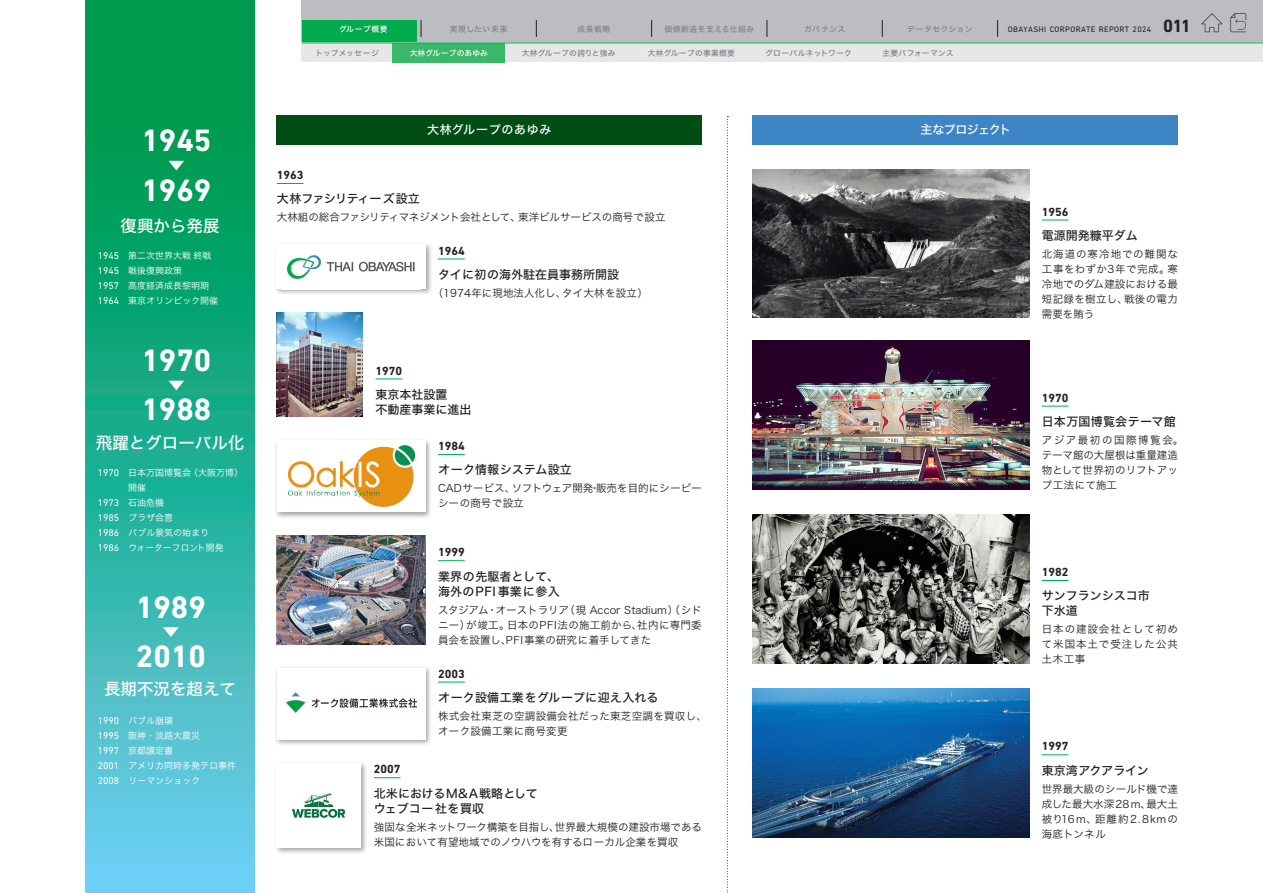
<style>
.page{position:relative;width:1263px;height:893px;background:#fff}
.page>*{position:absolute;margin:0;border:0;box-sizing:border-box;transform-origin:0 0}
.t1{font:700 31.5px/49.5px "DIN Next LT Pro";color:#fff}
.t2{font:16.5px "Hira Kaku Std N W5";color:#fff}
.t3{font:12px/15px "Hira Kaku Std N W5";color:#231f20}
.t4{font:12px/15px "Hira Kaku Std N W5";letter-spacing:.02em;color:#231f20}
.t5{font:700 12px "DIN Next LT Pro";color:#231f20}
.t6{font:12px "Hira Kaku Std N W5";letter-spacing:.045em;color:#fff}
.t7{font:12px "Hira Kaku Std N W5";letter-spacing:-.06em;color:#fff}
.t8{font:10.5px/15px "Hira Kaku Std N W3";color:#231f20;text-align:justify}
.t9{font:10.5px/15px "Hira Kaku Std N W3";letter-spacing:.025em;color:#231f20}
.t10{font:9px/15px "Hira Kaku Std N W3";color:#fff}
.t11{font:8.1px "DIN Next LT Pro";letter-spacing:.04em;color:#231f20}
.t12{font:7.8px "Hira Kaku Std N W5";letter-spacing:.02em;color:#808285}
.t13{font:7.8px "Hira Kaku Std N W5";letter-spacing:.06em;color:#808285}
.t14{font:7.8px "Hira Kaku Std N W5";color:#fff}
.t15{font:7.8px "Hira Kaku Std N W5";letter-spacing:.04em;color:#808285}
.t16{font:7.8px "Hira Kaku Std N W5";letter-spacing:.07em;color:#808285}
.t17{font:7.8px "Hira Kaku Std N W5";color:#808285}
.t18{font:7.8px "Hira Kaku Std N W5";letter-spacing:.08em;color:#808285}
.t19{font:7.8px "Hira Kaku Std N W5";letter-spacing:.03em;color:#fff}
.s1{font-family:"DIN Next LT Pro";font-size:9.9px}
.s2{font-family:"Hira Maru Std N W3"}
.s3{font-weight:700;font-size:18px}
</style>
<div class="page">
<div style="left:274px;top:761px;width:94px;height:93px;background:#231f20;opacity:.4"></div>
<img style="left:277px;top:764px;width:84px;height:84px">
<img style="left:276px;top:313px;width:87px;height:104px">
<svg style="left:85px;top:0;width:170px;height:893px;background:#26af93"></svg>
<img style="left:753px;top:169px;width:276px;height:149px">
<img style="left:753px;top:340px;width:276px;height:149px">
<img style="left:753px;top:514px;width:276px;height:149px">
<img style="left:276px;top:536px;width:149px;height:109px">
<img style="left:753px;top:689px;width:276px;height:149px">
<svg style="left:169px;top:161px;width:15px;height:9px"></svg>
<svg style="left:169px;top:381px;width:15px;height:9px"></svg>
<svg style="left:163px;top:627px;width:16px;height:10px"></svg>
<svg style="left:1042px;top:220px;width:26px;height:1px"></svg>
<svg style="left:1042px;top:406px;width:26px;height:1px"></svg>
<svg style="left:376px;top:379px;width:26px;height:1px"></svg>
<svg style="left:1042px;top:580px;width:26px;height:1px"></svg>
<svg style="left:438px;top:560px;width:27px;height:1px"></svg>
<svg style="left:1042px;top:754px;width:26px;height:1px"></svg>
<svg style="left:438px;top:259px;width:27px;height:1px"></svg>
<svg style="left:438px;top:454px;width:27px;height:1px"></svg>
<svg style="left:438px;top:682px;width:27px;height:1px"></svg>
<svg style="left:374px;top:777px;width:27px;height:1px"></svg>
<svg style="left:727px;top:116px;width:1px;height:777px"></svg>
<div style="left:274px;top:242px;width:158px;height:54px;background:#231f20;opacity:.4"></div>
<div style="left:277px;top:245px;width:149px;height:44px;background:#fff"></div>
<img style="left:286px;top:255px;width:129px;height:24px">
<div style="left:753px;top:115px;width:425px;height:30px;background:#3e85c5"></div>
<div style="left:276px;top:115px;width:426px;height:30px;background:#004e16"></div>
<svg style="left:277px;top:183px;width:27px;height:1px"></svg>
<div style="left:274px;top:438px;width:158px;height:81px;background:#231f20;opacity:.4"></div>
<div style="left:277px;top:440px;width:149px;height:72px;background:#fff"></div>
<img style="left:288px;top:446px;width:126px;height:61px">
<div style="left:274px;top:665px;width:158px;height:81px;background:#231f20;opacity:.4"></div>
<div style="left:277px;top:668px;width:149px;height:72px;background:#fff"></div>
<img style="left:286px;top:692px;width:130px;height:21px">
<div style="left:302px;top:0;width:961px;height:43px;background:#bcbdc0"></div>
<svg style="left:997px;top:20px;width:1px;height:17px"></svg>
<svg style="left:882px;top:20px;width:1px;height:17px"></svg>
<svg style="left:767px;top:20px;width:1px;height:17px"></svg>
<svg style="left:651px;top:20px;width:1px;height:17px"></svg>
<svg style="left:536px;top:20px;width:1px;height:17px"></svg>
<svg style="left:421px;top:20px;width:1px;height:17px"></svg>
<svg style="left:1201px;top:13px;width:21px;height:19px"></svg>
<svg style="left:1230px;top:13px;width:16px;height:19px"></svg>
<div style="left:302px;top:20px;width:114px;height:23px;background:#00ab4d"></div>
<div style="left:302px;top:43px;width:961px;height:19px;background:#e6e7e9"></div>
<div style="left:393px;top:43px;width:112px;height:19px;background:#3bb769"></div>
<hr style="left:302px;top:43px;width:961px;height:1px;background:#00ab4d">
<h1 class="t1" style="left:141px;top:115px;width:72px">1945<br>1969</h1>
<h2 class="t2" style="left:121px;top:213px;width:100px">復興から発展</h2>
<p class="t10" style="left:98px;top:248px;width:122px"><span class="s1">1945</span>　第二次世界大戦終戦<br><span class="s1">1945</span>　戦後復興政策<br><span class="s1">1957</span>　高度経済成長黎明期<br><span class="s1">1964</span>　東京オリンピック開催</p>
<h1 class="t1" style="left:141px;top:335px;width:72px">1970<br>1988</h1>
<h2 class="t2" style="left:96px;top:430px;width:150px">飛躍とグローバル化</h2>
<p class="t10" style="left:98px;top:465px;width:147px"><span class="s1">1970</span>　日本万国博覧会<span class="s2">（</span>大阪万博<span class="s2">）</span></p>
<p class="t10" style="left:128px;top:480px;width:19px">開催</p>
<p class="t10" style="left:98px;top:495px;width:68px"><span class="s1">1973</span>　石油危機</p>
<p class="t10" style="left:98px;top:510px;width:77px"><span class="s1">1985</span> プラザ合意</p>
<p class="t10" style="left:98px;top:525px;width:113px"><span class="s1">1986</span> バブル景気の始まり</p>
<p class="t10" style="left:98px;top:540px;width:128px"><span class="s1">1986</span> ウォーターフロント開発</p>
<h1 class="t1" style="left:136px;top:582px;width:72px">1989<br>2010</h1>
<h2 class="t2" style="left:104px;top:676px;width:133px">長期不況を超えて</h2>
<p class="t10" style="left:98px;top:712px;width:140px"><span class="s1">1990</span> バブル崩壊<br><span class="s1">1995</span>　阪神<span class="s2">・</span>淡路大震災<br><span class="s1">1997</span>　京都議定書<br><span class="s1">2001</span> アメリカ同時多発テロ事件<br><span class="s1">2008</span> リーマンショック</p>
<p class="t19" style="left:339px;top:23px;width:50px">グループ概要</p>
<p class="t18" style="left:450px;top:23px;width:59px">実現したい未来</p>
<p class="t15" style="left:578px;top:23px;width:34px">成長戦略</p>
<p class="t13" style="left:664px;top:23px;width:91px">価値創造を支える仕組み</p>
<p class="t15" style="left:804px;top:23px;width:43px">ガバナンス</p>
<p class="t16" style="left:907px;top:23px;width:67px">データセクション</p>
<p class="t11" style="left:1008px;top:24px;width:184px">OBAYASHI CORPORATE REPORT 2024 <span class="s3">011</span></p>
<p class="t17" style="left:316px;top:47px;width:65px">トップメッセージ</p>
<p class="t14" style="left:410px;top:47px;width:80px">大林グループのあゆみ</p>
<p class="t12" style="left:522px;top:47px;width:95px">大林グループの誇りと強み</p>
<p class="t12" style="left:648px;top:47px;width:88px">大林グループの事業概要</p>
<p class="t12" style="left:765px;top:47px;width:88px">グローバルネットワーク</p>
<p class="t12" style="left:882px;top:47px;width:73px">主要パフォーマンス</p>
<p class="t6" style="left:427px;top:121px;width:126px">大林グループのあゆみ</p>
<p class="t7" style="left:920px;top:121px;width:92px">主なプロジェクト</p>
<p class="t5" style="left:277px;top:168px;width:28px">1963</p>
<p class="t3" style="left:277px;top:191px;width:145px">大林ファシリティーズ設立</p>
<p class="t8" style="left:277px;top:210px;width:390px">大林組の総合ファシリティマネジメント会社として、東洋ビルサービスの商号で設立</p>
<p class="t5" style="left:438px;top:244px;width:28px">1964</p>
<p class="t3" style="left:438px;top:267px;width:183px">タイに初の海外駐在員事務所開設</p>
<p class="t8" style="left:433px;top:285px;width:217px">（1974年に現地法人化し、タイ大林を設立）</p>
<p class="t5" style="left:376px;top:363px;width:28px">1970</p>
<p class="t3" style="left:376px;top:387px;width:97px">東京本社設置　不動産事業に進出</p>
<p class="t5" style="left:438px;top:439px;width:28px">1984</p>
<p class="t3" style="left:438px;top:463px;width:135px">オーク情報システム設立</p>
<p class="t8" style="left:438px;top:481px;width:265px">CADサービス、ソフトウェア開発・販売を目的にシーピーシーの商号で設立</p>
<p class="t5" style="left:438px;top:545px;width:28px">1999</p>
<p class="t4" style="left:438px;top:569px;width:123px">業界の先駆者として、海外のPFI事業に参入</p>
<p class="t8" style="left:438px;top:602px;width:265px">スタジアム・オーストラリア（現 Accor Stadium）（シドニー）が竣工。日本のPFI法の施工前から、社内に専門委員会を設置し、PFI事業の研究に着手してきた</p>
<p class="t5" style="left:438px;top:667px;width:28px">2003</p>
<p class="t4" style="left:438px;top:690px;width:222px">オーク設備工業をグループに迎え入れる</p>
<p class="t9" style="left:438px;top:708px;width:270px">株式会社東芝の空調設備会社だった東芝空調を買収し、オーク設備工業に商号変更</p>
<p class="t5" style="left:374px;top:762px;width:28px">2007</p>
<p class="t3" style="left:374px;top:786px;width:165px">北米におけるM&amp;A戦略としてウェブコー社を買収</p>
<p class="t8" style="left:374px;top:819px;width:330px">強固な全米ネットワーク構築を目指し、世界最大規模の建設市場である米国において有望地域でのノウハウを有するローカル企業を買収</p>
<p class="t5" style="left:1042px;top:205px;width:28px">1956</p>
<p class="t3" style="left:1042px;top:228px;width:97px">電源開発糠平ダム</p>
<p class="t8" style="left:1042px;top:246px;width:138px">北海道の寒冷地での難関な工事をわずか3年で完成。寒冷地でのダム建設における最短記録を樹立し、戦後の電力需要を賄う</p>
<p class="t5" style="left:1042px;top:391px;width:28px">1970</p>
<p class="t4" style="left:1042px;top:414px;width:135px">日本万国博覧会テーマ館</p>
<p class="t8" style="left:1042px;top:432px;width:143px;text-align:left">アジア最初の国際博覧会。テーマ館の大屋根は重量建造物として世界初のリフトアップ工法にて施工</p>
<p class="t5" style="left:1042px;top:565px;width:28px">1982</p>
<p class="t3" style="left:1042px;top:588px;width:109px">サンフランシスコ市下水道</p>
<p class="t8" style="left:1042px;top:622px;width:138px">日本の建設会社として初めて米国本土で受注した公共土木工事</p>
<p class="t5" style="left:1042px;top:739px;width:28px">1997</p>
<p class="t3" style="left:1042px;top:763px;width:109px">東京湾アクアライン</p>
<p class="t8" style="left:1042px;top:781px;width:138px">世界最大級のシールド機で達成した最大水深28m、最大土被り16m、距離約2.8kmの海底トンネル</p>
</div>
